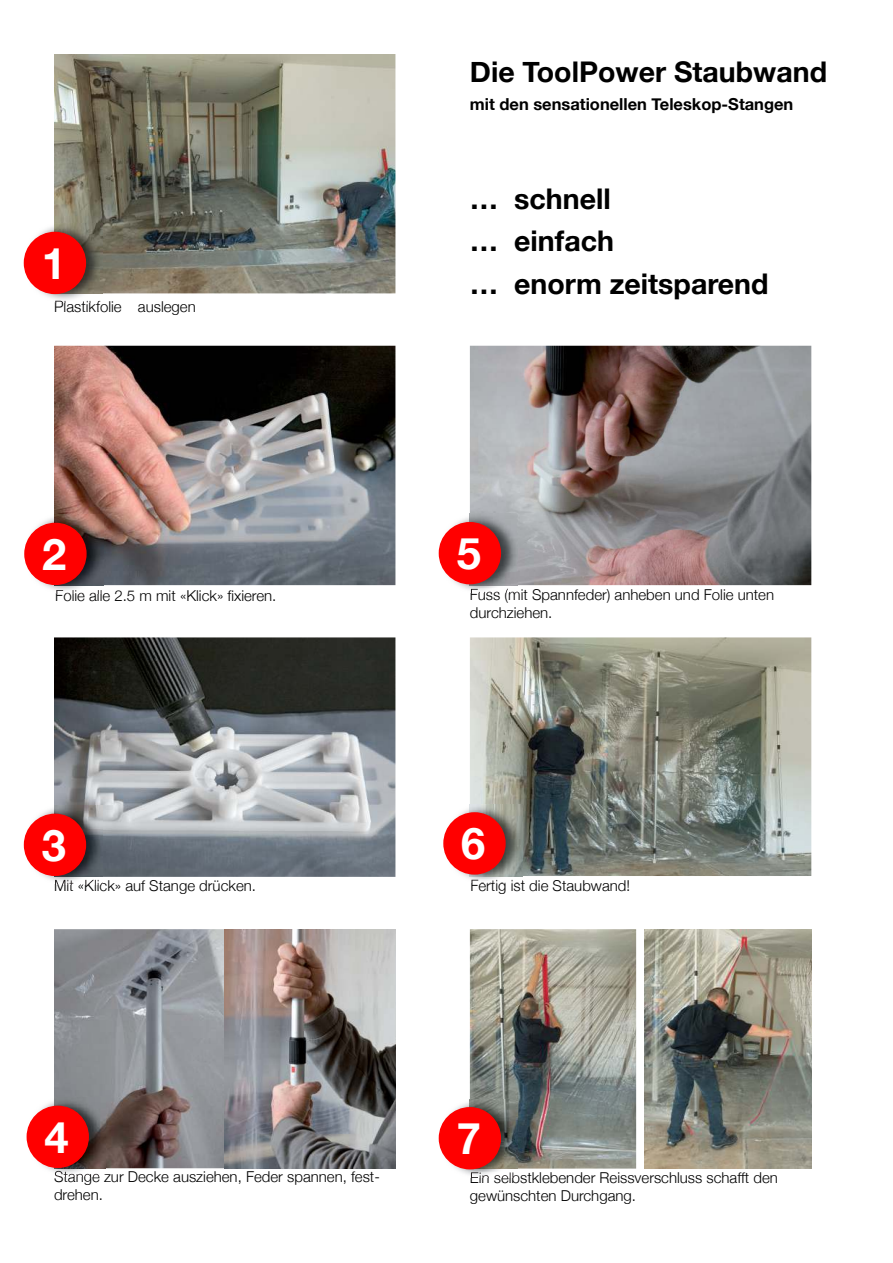
<style>
.page{position:relative;width:893px;height:1263px;background:#fff}
.page>*{position:absolute;margin:0;border:0;box-sizing:border-box;transform-origin:0 0}
.t1{font:700 43.5px "Helvetica Neue";color:#fff}
.t2{font:700 28.5px/42.8px "Helvetica Neue";color:#000}
.t3{font:700 16.5px "Helvetica Neue";color:#000}
.t4{font:300 15px/18px "Helvetica Neue";color:#000}
</style>
<div class="page">
<img style="left:54px;top:54px;width:341px;height:239px">
<img style="left:54px;top:346px;width:341px;height:239px">
<img style="left:470px;top:346px;width:341px;height:239px">
<img style="left:54px;top:637px;width:341px;height:240px">
<img style="left:470px;top:637px;width:341px;height:239px">
<img style="left:54px;top:929px;width:341px;height:239px">
<img style="left:645px;top:929px;width:166px;height:239px">
<img style="left:42px;top:226px;width:61px;height:75px">
<img style="left:54px;top:224px;width:49px;height:69px">
<img style="left:55px;top:301px;width:35px;height:1px">
<svg style="left:24px;top:232px;width:62px;height:62px"></svg>
<img style="left:42px;top:517px;width:61px;height:73px">
<img style="left:54px;top:515px;width:49px;height:70px">
<img style="left:56px;top:590px;width:46px;height:3px">
<svg style="left:24px;top:523px;width:63px;height:62px"></svg>
<img style="left:42px;top:808px;width:39px;height:73px">
<img style="left:54px;top:805px;width:49px;height:72px">
<img style="left:55px;top:879px;width:44px;height:1px">
<img style="left:55px;top:880px;width:48px;height:4px">
<svg style="left:24px;top:814px;width:62px;height:62px"></svg>
<img style="left:45px;top:1101px;width:60px;height:73px">
<img style="left:54px;top:1097px;width:51px;height:71px">
<img style="left:83px;top:1171px;width:22px;height:5px">
<img style="left:55px;top:1171px;width:28px;height:5px">
<svg style="left:27px;top:1106px;width:62px;height:62px"></svg>
<img style="left:457px;top:514px;width:61px;height:78px">
<img style="left:470px;top:514px;width:48px;height:71px">
<img style="left:471px;top:589px;width:44px;height:3px">
<svg style="left:439px;top:522px;width:62px;height:62px"></svg>
<img style="left:462px;top:804px;width:60px;height:75px">
<img style="left:470px;top:804px;width:52px;height:72px">
<img style="left:471px;top:879px;width:51px;height:4px">
<img style="left:471px;top:880px;width:49px;height:3px">
<svg style="left:443px;top:812px;width:63px;height:62px"></svg>
<img style="left:470px;top:929px;width:166px;height:239px">
<img style="left:457px;top:1099px;width:61px;height:78px">
<img style="left:471px;top:1172px;width:47px;height:5px">
<img style="left:470px;top:1099px;width:48px;height:69px">
<svg style="left:439px;top:1107px;width:62px;height:62px"></svg>
<h1 class="t1" style="left:42px;top:247px;width:26px">1</h1>
<p class="t4" style="left:54px;top:297px;width:143px">Plastikfolie auslegen</p>
<h1 class="t1" style="left:42px;top:538px;width:26px">2</h1>
<p class="t4" style="left:55px;top:586px;width:223px">Folie alle 2.5 m mit «Klick» fixieren.</p>
<h1 class="t1" style="left:42px;top:829px;width:26px">3</h1>
<p class="t4" style="left:54px;top:876px;width:203px">Mit «Klick» auf Stange drücken.</p>
<h2 class="t2" style="left:470px;top:53px;width:359px">Die ToolPower Staubwand</h2>
<p class="t3" style="left:470px;top:98px;width:325px">mit den sensationellen Teleskop-Stangen</p>
<h2 class="t2" style="left:470px;top:180px;width:300px">… schnell<br>… einfach<br>… enorm zeitsparend</h2>
<h1 class="t1" style="left:457px;top:537px;width:26px">5</h1>
<p class="t4" style="left:470px;top:585px;width:306px">Fuss (mit Spannfeder) anheben und Folie unten durchziehen.</p>
<h1 class="t1" style="left:461px;top:827px;width:26px">6</h1>
<p class="t4" style="left:470px;top:876px;width:161px">Fertig ist die Staubwand!</p>
<h1 class="t1" style="left:45px;top:1121px;width:26px">4</h1>
<p class="t4" style="left:54px;top:1168px;width:327px">Stange zur Decke ausziehen, Feder spannen, fest&shy;drehen.</p>
<h1 class="t1" style="left:457px;top:1122px;width:26px">7</h1>
<p class="t4" style="left:470px;top:1169px;width:310px">Ein selbstklebender Reissverschluss schafft den gewünschten Durchgang.</p>
</div>
